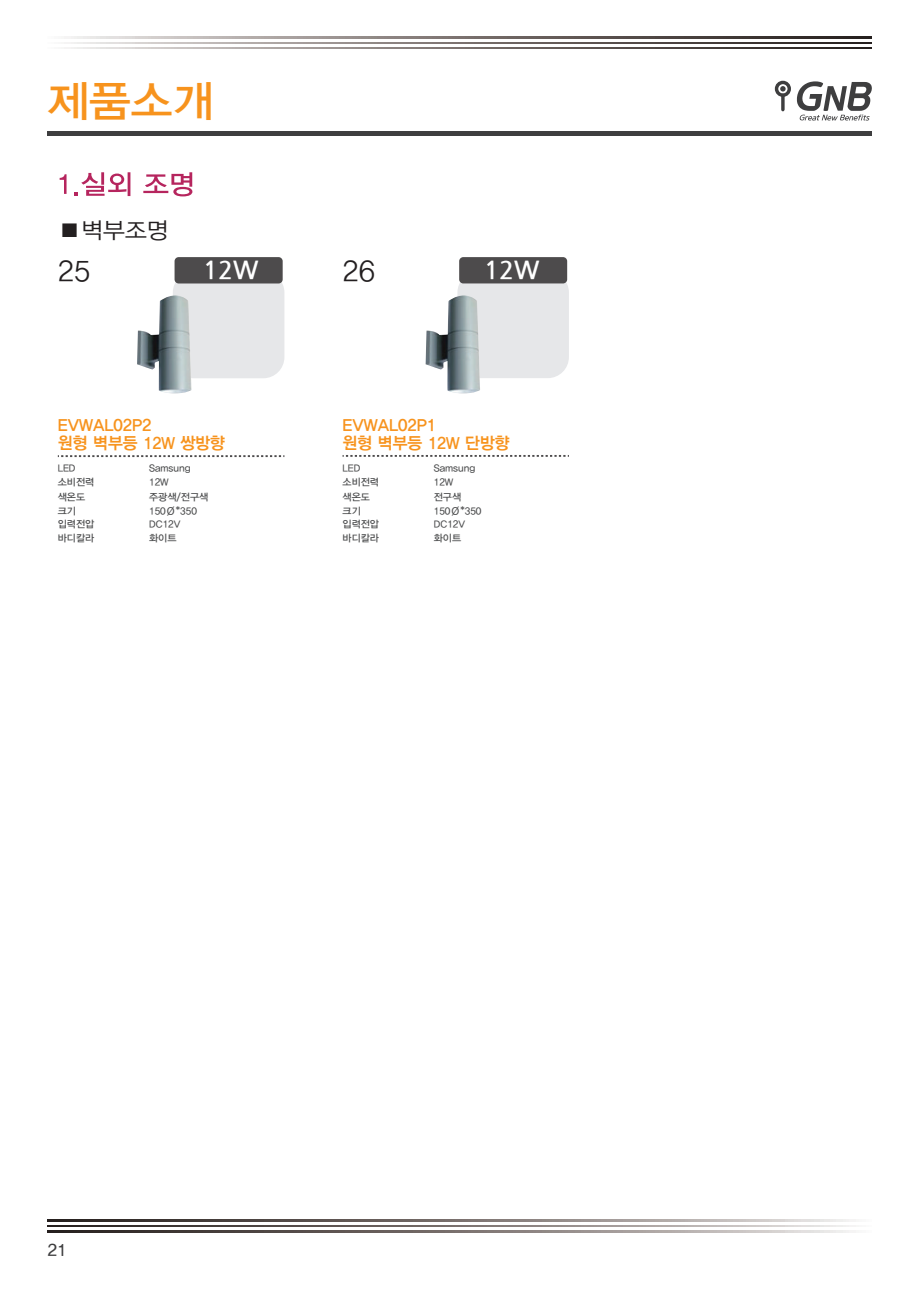
<style>
.page{position:relative;width:919px;height:1292px;background:#fff}
.page>*{position:absolute;margin:0;border:0;box-sizing:border-box;transform-origin:0 0}
.t1{font:43.05px "YDIYGO330";color:#f7931d;scale:1.05 1}
.t2{font:29.1px "YDIYGO320";color:#231f20}
.t3{font:700 24.75px "Nanum Gothic";color:#fff}
.t4{font:700 24.6px "Nanum Gothic";color:#fff}
.t5{font:22.5px "YDIYGO320";color:#231f20;scale:1.05 1}
.t6{font:16.65px/18px "YDIYGO340";color:#f7931d}
.t7{font:16.5px "YDIYGO330";color:#3e3e3f;scale:1.05 1}
.t8{font:9.9px "YDIYGO330";color:#4b4c4d}
</style>
<div class="page">
<svg style="left:64px;top:37px;width:807px;height:1px"></svg>
<svg style="left:64px;top:48px;width:807px;height:1px"></svg>
<svg style="left:64px;top:42px;width:807px;height:2px;background:#7f7876"></svg>
<div style="left:47px;top:131px;width:824px;height:5px;background:#3e3e3f"></div>
<svg style="left:58px;top:455px;width:226px;height:2px"></svg>
<div style="left:173px;top:271px;width:111px;height:107px;background:#e6e7e9;border-radius:21px"></div>
<div style="left:174px;top:257px;width:109px;height:26px;background:#4d4b4c;border-radius:4px"></div>
<img style="left:137px;top:295px;width:54px;height:98px">
<svg style="left:342px;top:455px;width:227px;height:2px"></svg>
<div style="left:457px;top:271px;width:112px;height:107px;background:#e6e7e9;border-radius:21px"></div>
<div style="left:459px;top:257px;width:108px;height:26px;background:#4d4b4c;border-radius:4px"></div>
<img style="left:425px;top:295px;width:55px;height:98px">
<svg style="left:47px;top:1219px;width:809px;height:1px"></svg>
<svg style="left:47px;top:1230px;width:809px;height:1px"></svg>
<svg style="left:47px;top:1225px;width:809px;height:1px"></svg>
<svg style="left:60px;top:174px;width:7px;height:20px"></svg>
<svg style="left:74px;top:172px;width:56px;height:24px"></svg>
<svg style="left:143px;top:172px;width:49px;height:24px"></svg>
<div style="left:774px;top:81px;width:16px;height:16px;border:3px solid #3e3e3f;border-radius:50%"></div>
<hr style="left:781px;top:95px;width:3px;height:15px;background:#3e3e3f">
<svg style="left:780px;top:86px;width:5px;height:5px"></svg>
<svg style="left:796px;top:81px;width:75px;height:39px"></svg>
<h1 class="t1" style="left:47px;top:77px;width:160px">제품소개</h1>
<h3 class="t5" style="left:58px;top:217px;width:107px">■벽부조명</h3>
<h2 class="t2" style="left:58px;top:256px;width:34px">25</h2>
<h3 class="t3" style="left:203px;top:258px;width:57px">12W</h3>
<h2 class="t2" style="left:342px;top:256px;width:34px">26</h2>
<h3 class="t4" style="left:484px;top:258px;width:57px">12W</h3>
<h3 class="t6" style="left:58px;top:416px;width:169px">EVWAL02P2<br>원형 벽부등 12W 쌍방향</h3>
<h3 class="t6" style="left:342px;top:416px;width:169px">EVWAL02P1<br>원형 벽부등 12W 단방향</h3>
<p class="t8" style="left:58px;top:462px;width:19px">LED</p>
<p class="t8" style="left:149px;top:462px;width:43px">Samsung</p>
<p class="t8" style="left:342px;top:462px;width:19px">LED</p>
<p class="t8" style="left:434px;top:462px;width:43px">Samsung</p>
<p class="t8" style="left:58px;top:477px;width:38px">소비전력</p>
<p class="t8" style="left:149px;top:477px;width:21px">12W</p>
<p class="t8" style="left:342px;top:477px;width:38px">소비전력</p>
<p class="t8" style="left:434px;top:477px;width:21px">12W</p>
<p class="t8" style="left:58px;top:491px;width:29px">색온도</p>
<p class="t8" style="left:149px;top:491px;width:61px">주광색/전구색</p>
<p class="t8" style="left:342px;top:491px;width:29px">색온도</p>
<p class="t8" style="left:434px;top:491px;width:29px">전구색</p>
<p class="t8" style="left:58px;top:505px;width:20px">크기</p>
<p class="t8" style="left:149px;top:505px;width:49px">150Ø*350</p>
<p class="t8" style="left:342px;top:505px;width:20px">크기</p>
<p class="t8" style="left:434px;top:505px;width:49px">150Ø*350</p>
<p class="t8" style="left:58px;top:519px;width:38px">입력전압</p>
<p class="t8" style="left:149px;top:519px;width:33px">DC12V</p>
<p class="t8" style="left:342px;top:519px;width:38px">입력전압</p>
<p class="t8" style="left:434px;top:519px;width:33px">DC12V</p>
<p class="t8" style="left:58px;top:532px;width:38px">바디칼라</p>
<p class="t8" style="left:149px;top:532px;width:29px">화이트</p>
<p class="t8" style="left:342px;top:532px;width:38px">바디칼라</p>
<p class="t8" style="left:434px;top:532px;width:29px">화이트</p>
<h3 class="t7" style="left:47px;top:1240px;width:20px">21</h3>
</div>
